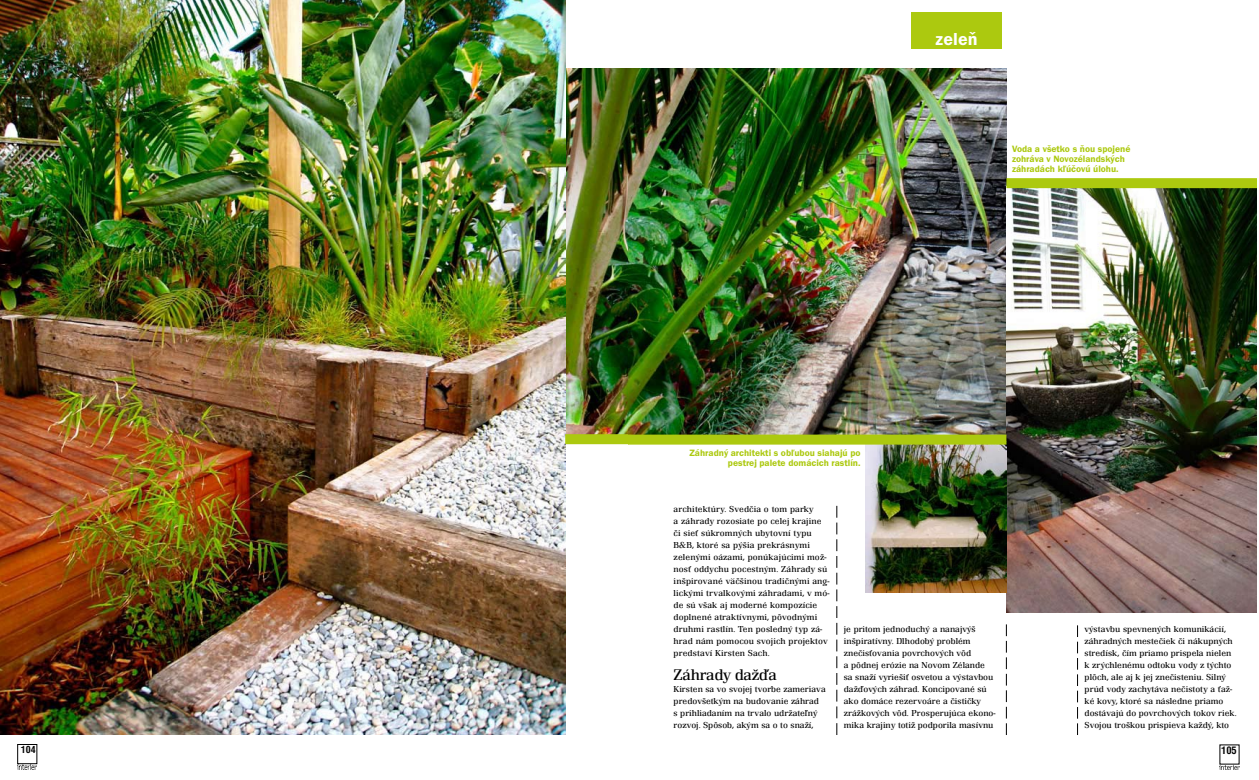
<style>
.page{position:relative;width:1259px;height:780px;background:#fff}
.page>*{position:absolute;margin:0;border:0;box-sizing:border-box;transform-origin:0 0}
.t1{font:18px "Franklin Got Itc TOT Dem";letter-spacing:.01em;color:#fff}
.t2{font:300 16px "Renault TOT";letter-spacing:-.02em;color:#000;scale:1.05 1}
.t3{font:condensed 10px "Swiss 721 AT Bold";color:#000;scale:1.05 1}
.t4{font:9.5px/10px "Franklin Got Itc TOT Dem";color:#acc90f;text-align:right}
.t5{font:condensed 9.5px "Swiss 721 AT Bold";color:#000;scale:1.05 1}
.t6{font:300 9px/12px "Renault TOT";color:#000;scale:1.05 1}
</style>
<div class="page">
<img style="left:565px;top:68px;width:441px;height:366px">
<img style="left:1px;top:0;width:564px;height:734px">
<img style="left:18px;top:763px;width:19px;height:6px">
<div style="left:565px;top:434px;width:63px;height:10px;background:#acc90f"></div>
<img style="left:628px;top:239px;width:224px;height:86px">
<img style="left:1006px;top:188px;width:250px;height:424px">
<img style="left:865px;top:444px;width:141px;height:148px">
<img style="left:1219px;top:764px;width:20px;height:5px">
<div style="left:911px;top:12px;width:90px;height:36px;background:#acc90f"></div>
<svg style="left:1006px;top:624px;width:1px;height:111px"></svg>
<svg style="left:1077px;top:625px;width:1px;height:110px"></svg>
<svg style="left:836px;top:506px;width:1px;height:229px"></svg>
<div style="left:628px;top:434px;width:378px;height:10px;background:#acc90f"></div>
<div style="left:1006px;top:178px;width:250px;height:10px;background:#acc90f"></div>
<p class="t1" style="left:935px;top:29px;width:44px">zeleň</p>
<p class="t4" style="left:1012px;top:144px;width:120px;text-align:left">Voda a všetko s ňou spojené zohráva v Novozélandských záhradách kľúčovú úlohu.</p>
<p class="t4" style="left:689px;top:448px;width:173px">Záhradný architekti s obľubou siahajú po pestrej palete domácich rastlín.</p>
<p class="t6" style="left:673px;top:503px;width:150px">architektúry. Svedčia o tom parky<br>a záhrady rozosiate po celej krajine či sieť súkromných ubytovní typu B&amp;B, ktoré sa pýšia prekrásnymi zelenými oázami, ponúkajúcimi mož&shy;nosť oddychu pocestným. Záhrady sú inšpirované väčšinou tradičnými ang&shy;lickými trvalkovými záhradami, v mó&shy;de sú však aj moderné kompozície doplnené atraktívnymi, pôvodnými druhmi rastlín. Ten posledný typ zá&shy;hrad nám pomocou svojich projektov predstaví Kirsten Sach.</p>
<p class="t2" style="left:673px;top:666px;width:100px">Záhrady dažďa</p>
<p class="t6" style="left:673px;top:683px;width:146px">Kirsten sa vo svojej tvorbe zameriava predovšetkým na budovanie záhrad<br>s prihliadaním na trvalo udržateľný rozvoj. Spôsob, akým sa o to snaží,</p>
<p class="t6" style="left:844px;top:623px;width:146px">je pritom jednoduchý a nanajvýš inšpiratívny. Dlhodobý problém znečisťovania povrchových vôd<br>a pôdnej erózie na Novom Zélande sa snaží vyriešiť osvetou a výstavbou dažďových záhrad. Koncipované sú ako domáce rezervoáre a čističky zrážkových vôd. Prosperujúca ekono&shy;mika krajiny totiž podporila masívnu</p>
<p class="t6" style="left:1084px;top:623px;width:146px">výstavbu spevnených komunikácií, záhradných mestečiek či nákupných stredísk, čím priamo prispela nielen k zrýchlenému odtoku vody z týchto plôch, ale aj k jej znečisteniu. Silný prúd vody zachytáva nečistoty a ťaž&shy;ké kovy, ktoré sa následne priamo dostávajú do povrchových tokov riek.<br>Svojou troškou prispieva každý, kto</p>
<p class="t5" style="left:21px;top:743px;width:16px">104</p>
<p class="t3" style="left:1221px;top:744px;width:16px">105</p>
</div>
